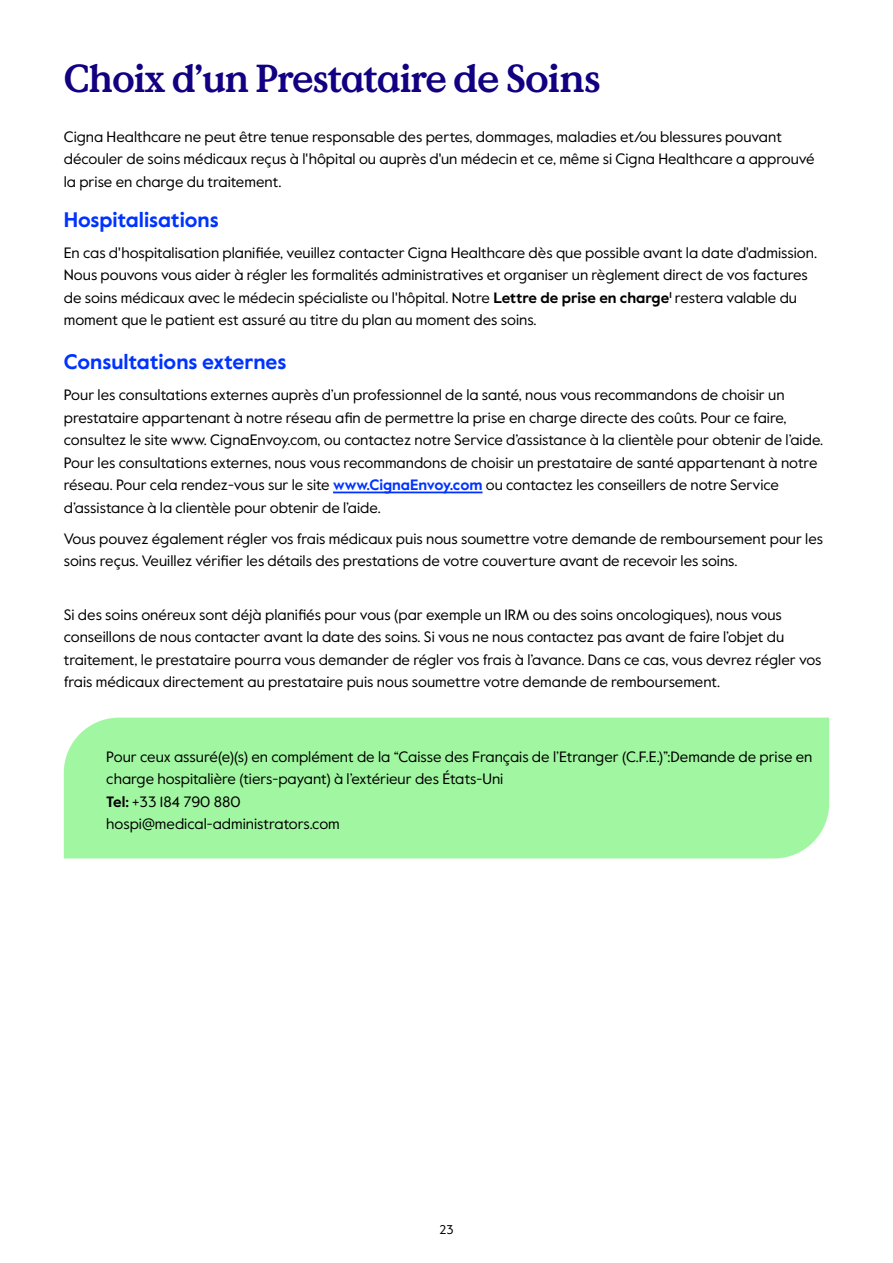
<style>
.page{position:relative;width:893px;height:1263px;background:#fff}
.page>*{position:absolute;margin:0;border:0;box-sizing:border-box;transform-origin:0 0}
.t1{font:700 39px "Value Serif Pro";letter-spacing:-.03em;color:#110081;scale:.96 1}
.t2{font:700 21px "Value Sans Pro";color:#03f}
.t3{font:15px/22.5px "Value Sans Pro";color:#000}
.t4{font:12.6px "Value Sans Pro";color:#000}
.s1{font-weight:700}
.s2{font-weight:700;color:#03f}
</style>
<div class="page">
<div style="left:64px;top:718px;width:765px;height:140px;background:#a1f7a1"></div>
<hr style="left:333px;top:491px;width:149px;height:2px;background:#03f">
<h1 class="t1" style="left:64px;top:55px;width:561px">Choix d’un Prestataire de Soins</h1>
<p class="t3" style="left:64px;top:126px;width:752px">Cigna Healthcare ne peut être tenue responsable des pertes, dommages, maladies et/ou blessures pouvant découler de soins médicaux reçus à l'hôpital ou auprès d'un médecin et ce, même si Cigna Healthcare a approuvé la prise en charge du traitement.</p>
<h2 class="t2" style="left:64px;top:206px;width:156px">Hospitalisations</h2>
<p class="t3" style="left:64px;top:241px;width:753px">En cas d'hospitalisation planifiée, veuillez contacter Cigna Healthcare dès que possible avant la date d'admission.<br>Nous pouvons vous aider à régler les formalités administratives et organiser un règlement direct de vos factures de soins médicaux avec le médecin spécialiste ou l'hôpital. Notre <span class="s1">Lettre de prise en charge</span><sup>1</sup> restera valable du moment que le patient est assuré au titre du plan au moment des soins.</p>
<h2 class="t2" style="left:64px;top:349px;width:224px">Consultations externes</h2>
<p class="t3" style="left:64px;top:384px;width:760px">Pour les consultations externes auprès d’un professionnel de la santé, nous vous recommandons de choisir un prestataire appartenant à notre réseau afin de permettre la prise en charge directe des coûts. Pour ce faire, consultez le site www. CignaEnvoy.com, ou contactez notre Service d’assistance à la clientèle pour obtenir de l’aide.<br>Pour les consultations externes, nous vous recommandons de choisir un prestataire de santé appartenant à notre réseau. Pour cela rendez-vous sur le site <span class="s2">www.CignaEnvoy.com</span> ou contactez les conseillers de notre Service d’assistance à la clientèle pour obtenir de l’aide.</p>
<p class="t3" style="left:64px;top:527px;width:761px">Vous pouvez également régler vos frais médicaux puis nous soumettre votre demande de remboursement pour les soins reçus. Veuillez vérifier les détails des prestations de votre couverture avant de recevoir les soins.</p>
<p class="t3" style="left:64px;top:603px;width:759px">Si des soins onéreux sont déjà planifiés pour vous (par exemple un IRM ou des soins oncologiques), nous vous conseillons de nous contacter avant la date des soins. Si vous ne nous contactez pas avant de faire l’objet du traitement, le prestataire pourra vous demander de régler vos frais à l’avance. Dans ce cas, vous devrez régler vos frais médicaux directement au prestataire puis nous soumettre votre demande de remboursement.</p>
<p class="t3" style="left:106px;top:746px;width:708px">Pour ceux assuré(e)(s) en complément de la “Caisse des Français de l’Etranger (C.F.E.)”:Demande de prise en charge hospitalière (tiers-payant) à l’extérieur des États-Uni<br><span class="s1">Tel:</span> +33 184 790 880<br>hospi@medical-administrators.com</p>
<p class="t4" style="left:439px;top:1222px;width:16px">23</p>
</div>
